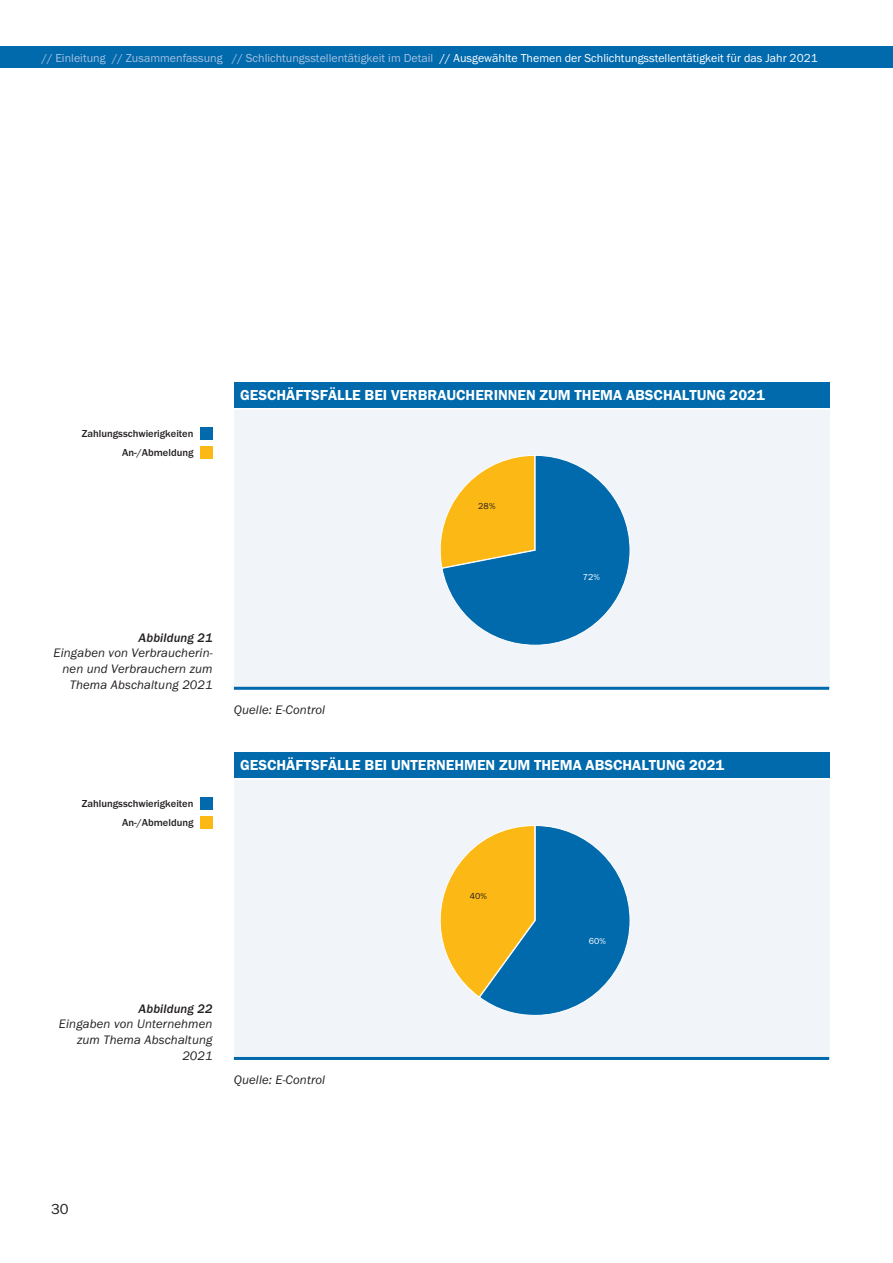
<style>
.page{position:relative;width:893px;height:1263px;background:#fff}
.page>*{position:absolute;margin:0;border:0;box-sizing:border-box;transform-origin:0 0}
.t1{font:600 15px "Franklin Got Itc T";color:#fff}
.t2{font:15px "Franklin Got Itc T";color:#231f20}
.t3{font:italic 12.75px/15.8px "Franklin Got Itc T";letter-spacing:.01em;color:#231f20;text-align:right}
.t4{font:italic 500 12.75px "Franklin Got Itc T";letter-spacing:.01em;color:#231f20}
.t5{font:12px "Franklin Got Itc T";color:#a7c0e0}
.t6{font:500 10.5px/19px "Franklin Got Itc T";color:#231f20;text-align:right}
.t7{font:9px "Franklin Got Itc T";color:#231f20}
.t8{font:9px "Franklin Got Itc T";color:#fff}
.s1{color:#fff}
</style>
<div class="page">
<div style="left:0;top:47px;width:893px;height:21px;background:#006aad"></div>
<div style="left:234px;top:407px;width:595px;height:281px;background:#f1f4f8"></div>
<svg style="left:440px;top:455px;width:190px;height:190px"></svg>
<div style="left:234px;top:382px;width:595px;height:26px;background:#006aad"></div>
<div style="left:200px;top:446px;width:13px;height:13px;background:#fcb814"></div>
<div style="left:200px;top:427px;width:13px;height:12px;background:#006aad"></div>
<hr style="left:234px;top:687px;width:595px;height:3px;background:#006aad">
<hr style="left:234px;top:408px;width:595px;height:1px;background:#fff">
<div style="left:234px;top:777px;width:595px;height:281px;background:#f1f4f8"></div>
<svg style="left:440px;top:825px;width:190px;height:190px"></svg>
<div style="left:234px;top:753px;width:595px;height:25px;background:#006aad"></div>
<div style="left:200px;top:816px;width:13px;height:13px;background:#fcb814"></div>
<div style="left:200px;top:797px;width:13px;height:12px;background:#006aad"></div>
<hr style="left:234px;top:1057px;width:595px;height:3px;background:#006aad">
<hr style="left:234px;top:778px;width:595px;height:2px;background:#fff">
<p class="t5" style="left:42px;top:51px;width:777px">// Einleitung // Zusammenfassung // Schlichtungsstellentätigkeit im Detail <span class="s1">// Ausgewählte Themen der Schlichtungsstellentätigkeit für das Jahr 2021</span></p>
<p class="t6" style="left:82px;top:423px;width:113px">Zahlungsschwierigkeiten<br>An-/Abmeldung</p>
<p class="t1" style="left:240px;top:387px;width:526px">GESCHÄFTSFÄLLE BEI VERBRAUCHERINNEN ZUM THEMA ABSCHALTUNG 2021</p>
<p class="t7" style="left:478px;top:501px;width:19px">28%</p>
<p class="t4" style="left:139px;top:630px;width:75px">Abbildung 21</p>
<p class="t3" style="left:54px;top:645px;width:161px">Eingaben von Verbraucherin&shy;nen und Verbrauchern zum<br>Thema Abschaltung 2021</p>
<p class="t6" style="left:82px;top:793px;width:113px">Zahlungsschwierigkeiten<br>An-/Abmeldung</p>
<p class="t3" style="left:234px;top:702px;width:93px">Quelle: E-Control</p>
<p class="t8" style="left:583px;top:572px;width:19px">72%</p>
<p class="t1" style="left:240px;top:757px;width:486px">GESCHÄFTSFÄLLE BEI UNTERNEHMEN ZUM THEMA ABSCHALTUNG 2021</p>
<p class="t4" style="left:139px;top:1001px;width:75px">Abbildung 22</p>
<p class="t3" style="left:59px;top:1016px;width:155px">Eingaben von Unternehmen zum Thema Abschaltung<br>2021</p>
<p class="t3" style="left:234px;top:1072px;width:93px">Quelle: E-Control</p>
<p class="t7" style="left:470px;top:891px;width:19px">40%</p>
<p class="t8" style="left:589px;top:936px;width:19px">60%</p>
<p class="t2" style="left:51px;top:1201px;width:19px">30</p>
</div>
